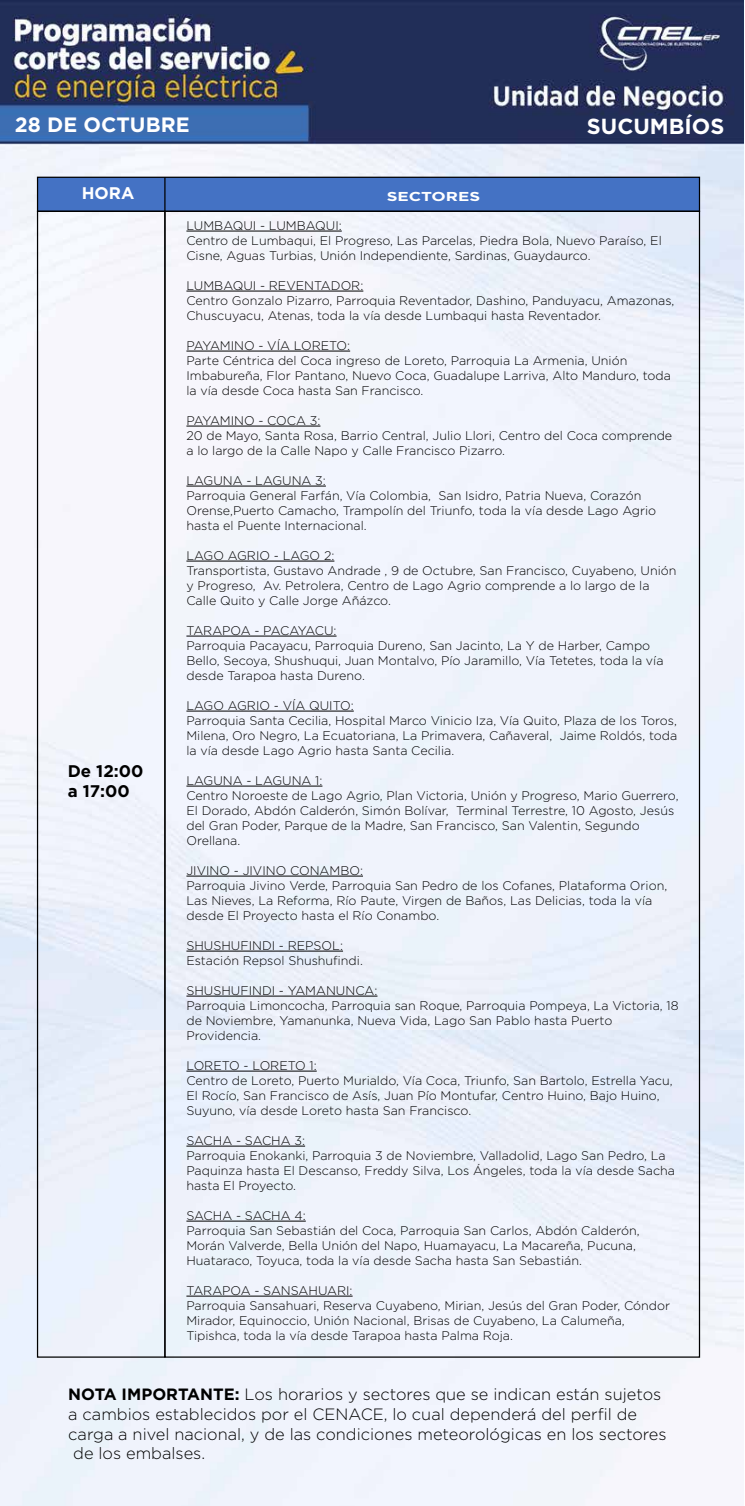
<style>
.page{position:relative;width:745px;height:1506px;background:#fff}
.page>*{position:absolute;margin:0;border:0;box-sizing:border-box;transform-origin:0 0}
.t1{font:700 21.75px "Gotham";color:#fff}
.t2{font:700 20.75px "Gotham";color:#fff}
.t3{font:700 16.88px/20.2px "Gotham";color:#000}
.t4{font:700 16.88px "Gotham";color:#fff}
.t5{font:300 16.38px/19.6px "Gotham";color:#000}
.t6{font:700 12.88px "Gotham";color:#fff;scale:1.3 1}
.t7{font:300 12.5px/15px "Gotham";color:#000}
.s1{font-weight:700}
</style>
<div class="page">
<img style="left:0;top:1px;width:743px;height:1029px">
<img style="left:0;top:1030px;width:743px;height:475px">
<svg style="left:36px;top:176px;width:664px;height:37px;background:#456eb6"></svg>
<hr style="left:164px;top:177px;width:1px;height:34px;background:#000">
<hr style="left:186px;top:231px;width:155px;height:1px;background:#000">
<hr style="left:186px;top:291px;width:177px;height:1px;background:#000">
<hr style="left:186px;top:351px;width:164px;height:1px;background:#000">
<hr style="left:186px;top:426px;width:134px;height:1px;background:#000">
<hr style="left:186px;top:486px;width:140px;height:1px;background:#000">
<hr style="left:186px;top:561px;width:148px;height:1px;background:#000">
<hr style="left:186px;top:636px;width:150px;height:1px;background:#000">
<hr style="left:186px;top:711px;width:167px;height:1px;background:#000">
<hr style="left:186px;top:786px;width:136px;height:1px;background:#000">
<hr style="left:186px;top:876px;width:177px;height:1px;background:#000">
<hr style="left:186px;top:951px;width:157px;height:1px;background:#000">
<hr style="left:186px;top:996px;width:191px;height:1px;background:#000">
<hr style="left:186px;top:1071px;width:130px;height:1px;background:#000">
<hr style="left:186px;top:1146px;width:119px;height:1px;background:#000">
<hr style="left:186px;top:1221px;width:119px;height:1px;background:#000">
<hr style="left:186px;top:1296px;width:166px;height:1px;background:#000">
<div style="left:37px;top:211px;width:128px;height:1147px;border:1px solid #000"></div>
<h2 class="t2" style="left:15px;top:111px;width:176px">28 DE OCTUBRE</h2>
<h1 class="t1" style="left:586px;top:112px;width:139px">SUCUMBÍOS</h1>
<h3 class="t4" style="left:82px;top:182px;width:54px">HORA</h3>
<h3 class="t3" style="left:68px;top:761px;width:77px">De 12:00 a 17:00</h3>
<p class="t6" style="left:386px;top:187px;width:73px">SECTORES</p>
<p class="t7" style="left:186px;top:218px;width:476px">LUMBAQUI - LUMBAQUI:<br>Centro de Lumbaqui, El Progreso, Las Parcelas, Piedra Bola, Nuevo Paraíso, El<br>Cisne, Aguas Turbias, Unión Independiente, Sardinas, Guaydaurco.</p>
<p class="t7" style="left:186px;top:278px;width:489px">LUMBAQUI - REVENTADOR:<br>Centro Gonzalo Pizarro, Parroquia Reventador, Dashino, Panduyacu, Amazonas,<br>Chuscuyacu, Atenas, toda la vía desde Lumbaqui hasta Reventador.</p>
<p class="t7" style="left:186px;top:338px;width:486px">PAYAMINO - VÍA LORETO:<br>Parte Céntrica del Coca ingreso de Loreto, Parroquia La Armenia, Unión Imbabureña, Flor Pantano, Nuevo Coca, Guadalupe Larriva, Alto Manduro, toda la vía desde Coca hasta San Francisco.</p>
<p class="t7" style="left:186px;top:413px;width:487px">PAYAMINO - COCA 3:<br>20 de Mayo, Santa Rosa, Barrio Central, Julio Llori, Centro del Coca comprende a lo largo de la Calle Napo y Calle Francisco Pizarro.</p>
<p class="t7" style="left:186px;top:473px;width:471px">LAGUNA - LAGUNA 3:<br>Parroquia General Farfán, Vía Colombia, San Isidro, Patria Nueva, Corazón Orense,Puerto Camacho, Trampolín del Triunfo, toda la vía desde Lago Agrio hasta el Puente Internacional.</p>
<p class="t7" style="left:186px;top:548px;width:491px">LAGO AGRIO - LAGO 2:<br>Transportista, Gustavo Andrade , 9 de Octubre, San Francisco, Cuyabeno, Unión y Progreso, Av. Petrolera, Centro de Lago Agrio comprende a lo largo de la Calle Quito y Calle Jorge Añázco.</p>
<p class="t7" style="left:186px;top:623px;width:478px">TARAPOA - PACAYACU:<br>Parroquia Pacayacu, Parroquia Dureno, San Jacinto, La Y de Harber, Campo Bello, Secoya, Shushuqui, Juan Montalvo, Pío Jaramillo, Vía Tetetes, toda la vía desde Tarapoa hasta Dureno.</p>
<p class="t7" style="left:186px;top:698px;width:492px">LAGO AGRIO - VÍA QUITO:<br>Parroquia Santa Cecilia, Hospital Marco Vinicio Iza, Vía Quito, Plaza de los Toros, Milena, Oro Negro, La Ecuatoriana, La Primavera, Cañaveral, Jaime Roldós, toda la vía desde Lago Agrio hasta Santa Cecilia.</p>
<p class="t7" style="left:186px;top:773px;width:493px">LAGUNA - LAGUNA 1:<br>Centro Noroeste de Lago Agrio, Plan Victoria, Unión y Progreso, Mario Guerrero, El Dorado, Abdón Calderón, Simón Bolívar, Terminal Terrestre, 10 Agosto, Jesús del Gran Poder, Parque de la Madre, San Francisco, San Valentin, Segundo Orellana.</p>
<p class="t7" style="left:186px;top:863px;width:482px">JIVINO - JIVINO CONAMBO:<br>Parroquia Jivino Verde, Parroquia San Pedro de los Cofanes, Plataforma Orion, Las Nieves, La Reforma, Río Paute, Virgen de Baños, Las Delicias, toda la vía desde El Proyecto hasta el Río Conambo.</p>
<p class="t7" style="left:186px;top:938px;width:178px">SHUSHUFINDI - REPSOL:<br>Estación Repsol Shushufindi.</p>
<p class="t7" style="left:186px;top:983px;width:493px">SHUSHUFINDI - YAMANUNCA:<br>Parroquia Limoncocha, Parroquia san Roque, Parroquia Pompeya, La Victoria, 18 de Noviembre, Yamanunka, Nueva Vida, Lago San Pablo hasta Puerto Providencia.</p>
<p class="t7" style="left:186px;top:1058px;width:487px">LORETO - LORETO 1:<br>Centro de Loreto, Puerto Murialdo, Vía Coca, Triunfo, San Bartolo, Estrella Yacu, El Rocío, San Francisco de Asís, Juan Pío Montufar, Centro Huino, Bajo Huino, Suyuno, vía desde Loreto hasta San Francisco.</p>
<p class="t7" style="left:186px;top:1133px;width:490px">SACHA - SACHA 3:<br>Parroquia Enokanki, Parroquia 3 de Noviembre, Valladolid, Lago San Pedro, La Paquinza hasta El Descanso, Freddy Silva, Los Ángeles, toda la vía desde Sacha hasta El Proyecto.</p>
<p class="t7" style="left:186px;top:1208px;width:454px">SACHA - SACHA 4:<br>Parroquia San Sebastián del Coca, Parroquia San Carlos, Abdón Calderón, Morán Valverde, Bella Unión del Napo, Huamayacu, La Macareña, Pucuna, Huataraco, Toyuca, toda la vía desde Sacha hasta San Sebastián.</p>
<p class="t7" style="left:186px;top:1283px;width:485px">TARAPOA - SANSAHUARI:<br>Parroquia Sansahuari, Reserva Cuyabeno, Mirian, Jesús del Gran Poder, Cóndor Mirador, Equinoccio, Unión Nacional, Brisas de Cuyabeno, La Calumeña, Tipishca, toda la vía desde Tarapoa hasta Palma Roja.</p>
<h3 class="t5" style="left:68px;top:1384px;width:599px"><span class="s1">NOTA IMPORTANTE:</span> Los horarios y sectores que se indican están sujetos a cambios establecidos por el CENACE, lo cual dependerá del perfil de carga a nivel nacional, y de las condiciones meteorológicas en los sectores de los embalses.</h3>
</div>
